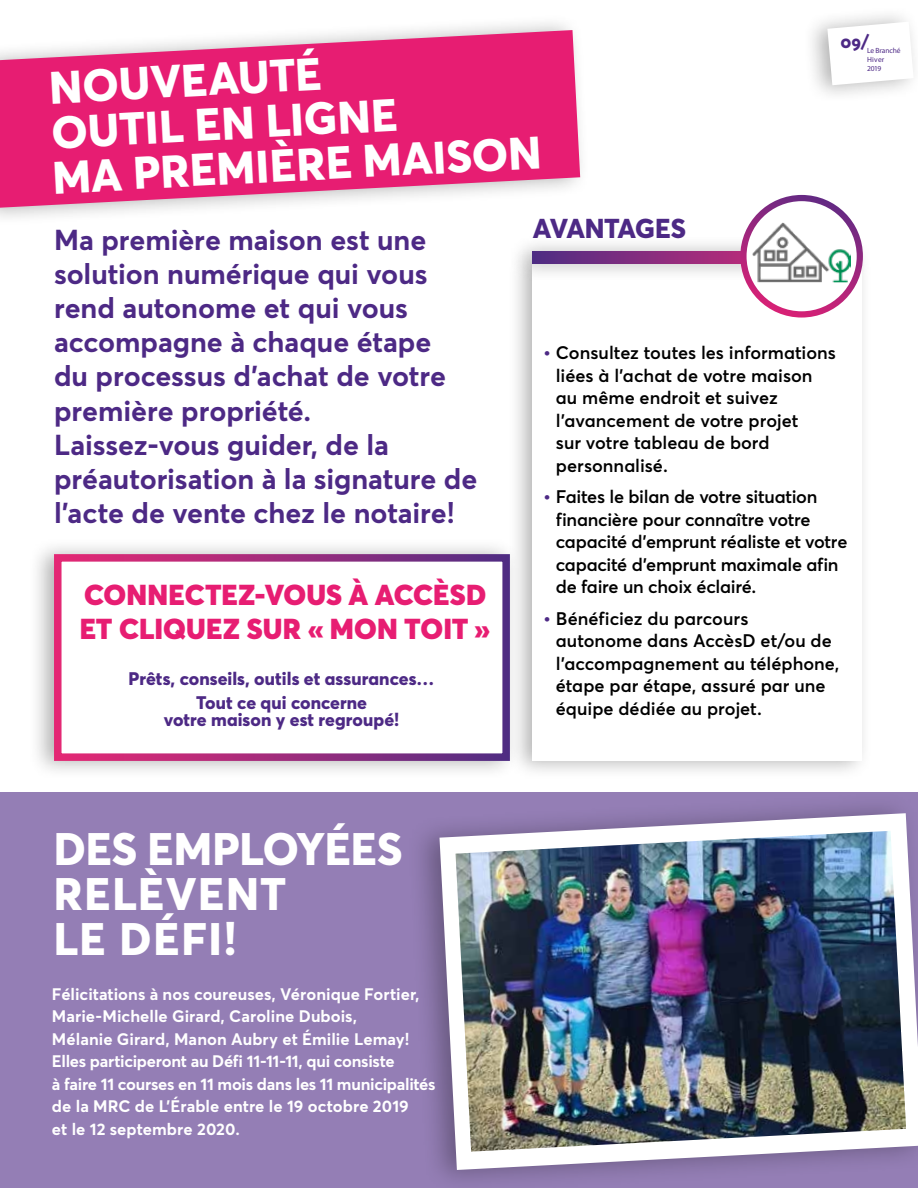
<style>
.page{position:relative;width:918px;height:1188px;background:#fff}
.page>*{position:absolute;margin:0;border:0;box-sizing:border-box;transform-origin:0 0}
.t1{font:800 45px/45px "Averta";letter-spacing:.025em;color:#fff}
.t2{font:700 28.5px/34.2px "Averta";color:#4d2985}
.t3{font:900 28.5px/34.2px "Averta";letter-spacing:.005em;color:#e71d72}
.t4{font:800 27px "Averta";letter-spacing:-.03em;color:#4d2985}
.t5{font:600 18px/22.5px "Averta";letter-spacing:-.005em;color:#000}
.t6{font:800 18px/24px "Averta";letter-spacing:.005em;color:#4d2985;text-align:center}
.t7{font:700 16.5px/22.5px "Averta";color:#fff}
.t8{font:7.5px/9px "Myriad Pro";letter-spacing:-.01em;color:#4d2985}
.s1{font-weight:800;color:#4d2985}
</style>
<div class="page">
<div style="left:0;top:14px;width:590px;height:213px;background:#000;opacity:.3"></div>
<svg style="left:0;top:30px;width:580px;height:178px;background:#e84188"></svg>
<div style="left:507px;top:246px;width:365px;height:534px;background:#000;opacity:.3"></div>
<div style="left:533px;top:263px;width:329px;height:498px;background:#fff"></div>
<div style="left:28px;top:537px;width:493px;height:243px;background:#000;opacity:.3"></div>
<div style="left:58px;top:558px;width:448px;height:199px;background:#fff"></div>
<div style="left:507px;top:235px;width:365px;height:47px;background:#000;opacity:.3"></div>
<svg style="left:533px;top:251px;width:207px;height:12px;background:#812c7e"></svg>
<div style="left:0;top:792px;width:918px;height:396px;background:#947eb5"></div>
<div style="left:407px;top:791px;width:511px;height:397px;background:#000;opacity:.3"></div>
<svg style="left:439px;top:813px;width:479px;height:357px"></svg>
<img style="left:456px;top:831px;width:450px;height:321px">
<div style="left:803px;top:5px;width:115px;height:99px;background:#000;opacity:.3"></div>
<svg style="left:827px;top:22px;width:87px;height:63px"></svg>
<svg style="left:740px;top:195px;width:123px;height:123px;background:#a83686"></svg>
<div style="left:747px;top:201px;width:110px;height:110px;background:#fff;border-radius:50%"></div>
<img style="left:752px;top:223px;width:99px;height:59px">
<p class="t6" style="left:841px;top:30px;width:30px">09/</p>
<p class="t8" style="left:867px;top:46px;width:35px">Le Branché<br>Hiver<br>2019</p>
<h1 class="t1" style="left:47px;top:65px;width:491px;rotate:-3deg">NOUVEAUTÉ<br>OUTIL EN LIGNE<br>MA PREMIÈRE MAISON</h1>
<p class="t2" style="left:54px;top:222px;width:425px">Ma première maison est une solution numérique qui vous rend autonome et qui vous accompagne à chaque étape<br>du processus d’achat de votre première propriété.<br>Laissez-vous guider, de la préautorisation à la signature de l’acte de vente chez le notaire!</p>
<h3 class="t4" style="left:533px;top:212px;width:155px">AVANTAGES</h3>
<p class="t5" style="left:556px;top:342px;width:282px;text-indent:-12px"><span class="s1">•</span> Consultez toutes les informations liées à l’achat de votre maison au même endroit et suivez l’avancement de votre projet<br>sur votre tableau de bord personnalisé.</p>
<p class="t5" style="left:556px;top:486px;width:293px;text-indent:-12px"><span class="s1">•</span> Faites le bilan de votre situation financière pour connaître votre capacité d’emprunt réaliste et votre capacité d’emprunt maximale afin de faire un choix éclairé.</p>
<p class="t5" style="left:556px;top:607px;width:285px;text-indent:-12px"><span class="s1">•</span> Bénéficiez du parcours autonome dans AccèsD et/ou de l’accompagnement au téléphone, étape par étape, assuré par une équipe dédiée au projet.</p>
<h2 class="t3" style="left:80px;top:577px;width:412px">CONNECTEZ-VOUS À ACCÈSD<br>ET CLIQUEZ SUR « MON TOIT »</h2>
<p class="t6" style="left:129px;top:667px;width:308px">Prêts, conseils, outils et assurances…<br>Tout ce qui concerne</p>
<p class="t6" style="left:164px;top:707px;width:237px">votre maison y est regroupé!</p>
<h1 class="t1" style="left:54px;top:826px;width:350px">DES EMPLOYÉES<br>RELÈVENT<br>LE DÉFI!</h1>
<p class="t7" style="left:52px;top:982px;width:385px">Félicitations à nos coureuses, Véronique Fortier, Marie-Michelle Girard, Caroline Dubois,<br>Mélanie Girard, Manon Aubry et Émilie Lemay!<br>Elles participeront au Défi 11-11-11, qui consiste<br>à faire 11 courses en 11 mois dans les 11 municipalités de la MRC de L’Érable entre le 19 octobre 2019<br>et le 12 septembre 2020.</p>
</div>
